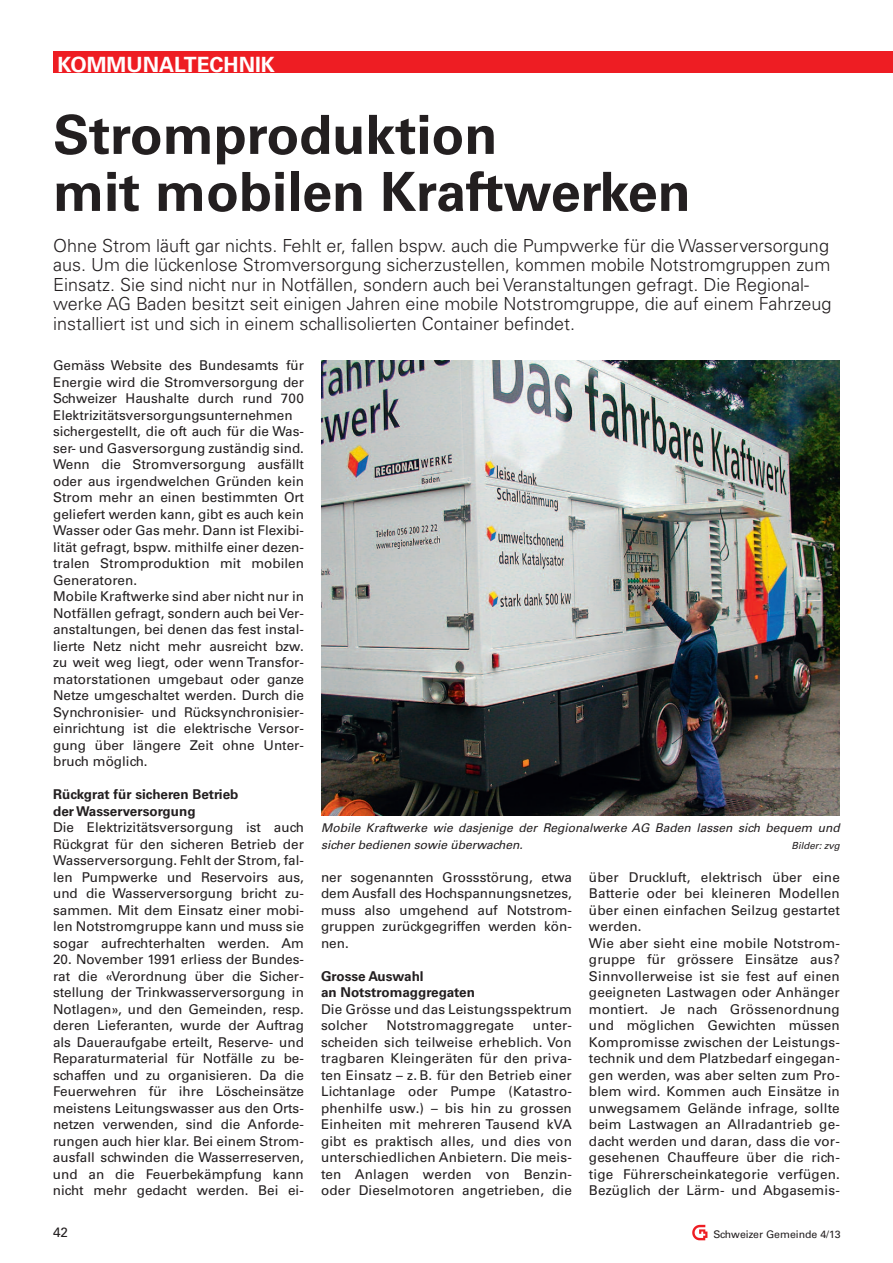
<style>
.page{position:relative;width:893px;height:1263px;background:#fff}
.page>*{position:absolute;margin:0;border:0;box-sizing:border-box;transform-origin:0 0}
.t1{font:700 54px/57px "Univers LT Std";color:#231f20}
.t2{font:700 21px "Univers LT Std";color:#fff}
.t3{font:300 18px/19.5px "Univers LT Std";color:#231f20}
.t4{font:13.5px/16.5px "Univers LT Std";color:#231f20;text-align:justify}
.t5{font:700 13.5px/16.5px "Univers LT Std";color:#231f20}
.t6{font:italic 12px/16.5px "Univers LT Std";color:#231f20}
.t7{font:10.5px "Univers LT Std";color:#231f20}
.t8{font:italic 9.75px "Univers LT Std";color:#231f20}
</style>
<div class="page">
<img style="left:692px;top:1224px;width:16px;height:17px">
<div style="left:53px;top:51px;width:840px;height:21px;background:#ee1d23"></div>
<img style="left:321px;top:361px;width:519px;height:454px">
<h2 class="t2" style="left:57px;top:57px;width:219px">KOMMUNALTECHNIK</h2>
<h1 class="t1" style="left:53px;top:111px;width:639px">Stromproduktion<br>mit mobilen Kraftwerken</h1>
<p class="t3" style="left:53px;top:237px;width:780px">Ohne Strom läuft gar nichts. Fehlt er, fallen bspw. auch die Pumpwerke für die Wasserversorgung aus. Um die lückenlose Stromversorgung sicherzustellen, kommen mobile Notstromgruppen zum Einsatz. Sie sind nicht nur in Notfällen, sondern auch bei Veranstaltungen gefragt. Die Regional&shy;werke AG Baden besitzt seit einigen Jahren eine mobile Notstromgruppe, die auf einem Fahrzeug installiert ist und sich in einem schallisolierten Container befindet.</p>
<p class="t4" style="left:53px;top:358px;width:252px;text-align:left">Gemäss Website des Bundesamts für Energie wird die Stromversorgung der Schweizer Haushalte durch rund 700<br>Elektrizitätsversorgungsunternehmen sichergestellt, die oft auch für die Was&shy;ser- und Gasversorgung zuständig sind.<br>Wenn die Stromversorgung ausfällt oder aus irgendwelchen Gründen kein Strom mehr an einen bestimmten Ort geliefert werden kann, gibt es auch kein Wasser oder Gas mehr. Dann ist Flexibi&shy;lität gefragt, bspw. mithilfe einer dezen&shy;tralen Stromproduktion mit mobilen Generatoren.<br>Mobile Kraftwerke sind aber nicht nur in Notfällen gefragt, sondern auch beiVer&shy;anstaltungen, bei denen das fest instal&shy;lierte Netz nicht mehr ausreicht bzw. zu weit weg liegt, oder wenn Transfor&shy;matorstationen umgebaut oder ganze Netze umgeschaltet werden. Durch die Synchronisier- und Rücksynchronisier&shy;einrichtung ist die elektrische Versor&shy;gung über längere Zeit ohne Unter&shy;bruch möglich.</p>
<p class="t5" style="left:53px;top:787px;width:187px">Rückgrat für sicheren Betrieb derWasserversorgung</p>
<p class="t4" style="left:53px;top:820px;width:252px">Die Elektrizitätsversorgung ist auch Rückgrat für den sicheren Betrieb der Wasserversorgung. Fehlt der Strom, fal&shy;len Pumpwerke und Reservoirs aus, und die Wasserversorgung bricht zu&shy;sammen. Mit dem Einsatz einer mobi&shy;len Notstromgruppe kann und muss sie sogar aufrechterhalten werden. Am</p>
<p class="t4" style="left:53px;top:952px;width:252px">20. November 1991 erliess der Bundes&shy;rat die «Verordnung über die Sicher&shy;stellung der Trinkwasserversorgung in Notlagen», und den Gemeinden, resp. deren Lieferanten, wurde der Auftrag als Daueraufgabe erteilt, Reserve- und Reparaturmaterial für Notfälle zu be&shy;schaffen und zu organisieren. Da die Feuerwehren für ihre Löscheinsätze meistens Leitungswasser aus den Orts&shy;netzen verwenden, sind die Anforde&shy;rungen auch hier klar. Bei einem Strom&shy;ausfall schwinden die Wasserreserven, und an die Feuerbekämpfung kann nicht mehr gedacht werden. Bei ei-</p>
<p class="t6" style="left:321px;top:821px;width:520px">Mobile Kraftwerke wie dasjenige der Regionalwerke AG Baden lassen sich bequem und sicher bedienen sowie überwachen.</p>
<p class="t8" style="left:792px;top:841px;width:50px">Bilder: zvg</p>
<p class="t4" style="left:321px;top:870px;width:252px">ner sogenannten Grossstörung, etwa dem Ausfall des Hochspannungsnetzes, muss also umgehend auf Notstrom&shy;gruppen zurückgegriffen werden kön&shy;nen.</p>
<p class="t5" style="left:321px;top:969px;width:155px">Grosse Auswahl<br>an Notstromaggregaten</p>
<p class="t4" style="left:321px;top:1002px;width:252px">Die Grösse und das Leistungsspektrum solcher</p>
<p class="t4" style="left:387px;top:1018px;width:129px">Notstromaggregate</p>
<p class="t4" style="left:321px;top:1018px;width:252px;text-indent:212px">unter&shy;scheiden sich teilweise erheblich. Von tragbaren Kleingeräten für den priva&shy;ten Einsatz – z.B. für den Betrieb einer Lichtanlage oder Pumpe (Katastro&shy;phenhilfe usw.) – bis hin zu grossen Einheiten mit mehreren Tausend kVA gibt es praktisch alles, und dies von unterschiedlichen Anbietern. Die meis&shy;ten Anlagen werden von Benzin&shy;oder Dieselmotoren angetrieben, die</p>
<p class="t4" style="left:589px;top:870px;width:252px;text-align:left">über Druckluft, elektrisch über eine Batterie oder bei kleineren Modellen über einen einfachen Seilzug gestartet werden.<br>Wie aber sieht eine mobile Notstrom&shy;gruppe für grössere Einsätze aus?<br>Sinnvollerweise ist sie fest auf einen geeigneten Lastwagen oder Anhänger montiert. Je nach Grössenordnung und möglichen Gewichten müssen Kompromisse zwischen der Leistungs&shy;technik und dem Platzbedarf eingegan&shy;gen werden, was aber selten zum Pro&shy;blem wird. Kommen auch Einsätze in unwegsamem Gelände infrage, sollte beim Lastwagen an Allradantrieb ge&shy;dacht werden und daran, dass die vor&shy;gesehenen Chauffeure über die rich&shy;tige Führerscheinkategorie verfügen.<br>Bezüglich der Lärm- und Abgasemis-</p>
<p class="t4" style="left:53px;top:1225px;width:17px">42</p>
<p class="t7" style="left:713px;top:1230px;width:129px">Schweizer Gemeinde 4/13</p>
</div>
